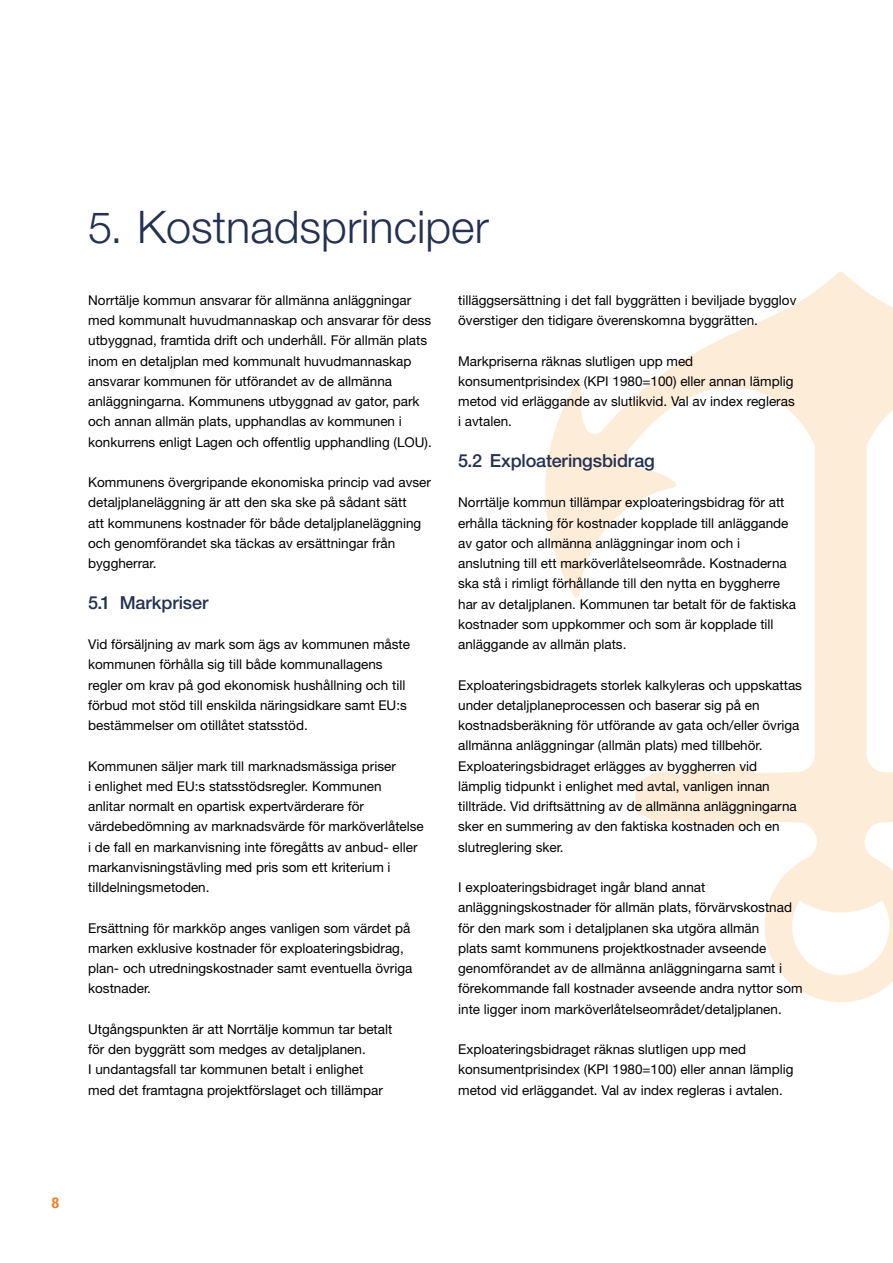
<style>
.page{position:relative;width:893px;height:1263px;background:#fff}
.page>*{position:absolute;margin:0;border:0;box-sizing:border-box;transform-origin:0 0}
.t1{font:300 45px "Helvetica Neue LT Std";color:#253152}
.t2{font:500 18px "Helvetica Neue LT Std";letter-spacing:-.005em;color:#253152}
.t3{font:700 condensed 15px "Helvetica Neue LT Std";color:#ef7e26}
.Bröd{font:13.5px/20.2px "Helvetica Neue LT Std";color:#000}
.s1{font-size:43.5px}
</style>
<div class="page">
<svg style="left:545px;top:271px;width:348px;height:731px"></svg>
<h1 class="t1" style="left:88px;top:199px;width:402px"><span class="s1">5.</span> Kostnadsprinciper</h1>
<p class="Bröd" style="left:88px;top:289px;width:345px">Norrtälje kommun ansvarar för allmänna anläggningar med kommunalt huvudmannaskap och ansvarar för dess utbyggnad, framtida drift och underhåll. För allmän plats inom en detaljplan med kommunalt huvudmannaskap ansvarar kommunen för utförandet av de allmänna anläggningarna. Kommunens utbyggnad av gator, park och annan allmän plats, upphandlas av kommunen i konkurrens enligt Lagen och offentlig upphandling (LOU).</p>
<p class="Bröd" style="left:88px;top:472px;width:344px">Kommunens övergripande ekonomiska princip vad avser detaljplaneläggning är att den ska ske på sådant sätt<br>att kommunens kostnader för både detaljplaneläggning och genomförandet ska täckas av ersättningar från byggherrar.</p>
<h2 class="t2" style="left:88px;top:591px;width:122px">5.1 Markpriser</h2>
<p class="Bröd" style="left:88px;top:634px;width:323px">Vid försäljning av mark som ägs av kommunen måste kommunen förhålla sig till både kommunallagens regler om krav på god ekonomisk hushållning och till förbud mot stöd till enskilda näringsidkare samt EU:s bestämmelser om otillåtet statsstöd.</p>
<p class="Bröd" style="left:88px;top:755px;width:337px">Kommunen säljer mark till marknadsmässiga priser<br>i enlighet med EU:s statsstödsregler. Kommunen<br>anlitar normalt en opartisk expertvärderare för värdebedömning av marknadsvärde för marköverlåtelse i de fall en markanvisning inte föregåtts av anbud- eller markanvisningstävling med pris som ett kriterium i tilldelningsmetoden.</p>
<p class="Bröd" style="left:88px;top:917px;width:326px">Ersättning för markköp anges vanligen som värdet på marken exklusive kostnader för exploateringsbidrag, plan- och utredningskostnader samt eventuella övriga kostnader.</p>
<p class="Bröd" style="left:88px;top:1018px;width:306px">Utgångspunkten är att Norrtälje kommun tar betalt för den byggrätt som medges av detaljplanen.<br>I undantagsfall tar kommunen betalt i enlighet med det framtagna projektförslaget och tillämpar</p>
<p class="Bröd" style="left:458px;top:289px;width:340px">tilläggsersättning i det fall byggrätten i beviljade bygglov överstiger den tidigare överenskomna byggrätten.</p>
<p class="Bröd" style="left:458px;top:350px;width:338px">Markpriserna räknas slutligen upp med konsumentprisindex (KPI 1980=100) eller annan lämplig metod vid erläggande av slutlikvid. Val av index regleras i avtalen.</p>
<h2 class="t2" style="left:458px;top:449px;width:198px">5.2 Exploateringsbidrag</h2>
<p class="Bröd" style="left:458px;top:492px;width:339px">Norrtälje kommun tillämpar exploateringsbidrag för att erhålla täckning för kostnader kopplade till anläggande av gator och allmänna anläggningar inom och i anslutning till ett marköverlåtelseområde. Kostnaderna ska stå i rimligt förhållande till den nytta en byggherre har av detaljplanen. Kommunen tar betalt för de faktiska kostnader som uppkommer och som är kopplade till anläggande av allmän plats.</p>
<p class="Bröd" style="left:458px;top:674px;width:345px">Exploateringsbidragets storlek kalkyleras och uppskattas under detaljplaneprocessen och baserar sig på en kostnadsberäkning för utförande av gata och/eller övriga allmänna anläggningar (allmän plats) med tillbehör.<br>Exploateringsbidraget erlägges av byggherren vid lämplig tidpunkt i enlighet med avtal, vanligen innan tillträde. Vid driftsättning av de allmänna anläggningarna sker en summering av den faktiska kostnaden och en slutreglering sker.</p>
<p class="Bröd" style="left:458px;top:877px;width:346px">I exploateringsbidraget ingår bland annat anläggningskostnader för allmän plats, förvärvskostnad för den mark som i detaljplanen ska utgöra allmän<br>plats samt kommunens projektkostnader avseende genomförandet av de allmänna anläggningarna samt i förekommande fall kostnader avseende andra nyttor som inte ligger inom marköverlåtelseområdet/detaljplanen.</p>
<p class="Bröd" style="left:458px;top:1039px;width:337px">Exploateringsbidraget räknas slutligen upp med konsumentprisindex (KPI 1980=100) eller annan lämplig metod vid erläggandet. Val av index regleras i avtalen.</p>
<p class="t3" style="left:52px;top:1193px;width:9px">8</p>
</div>
